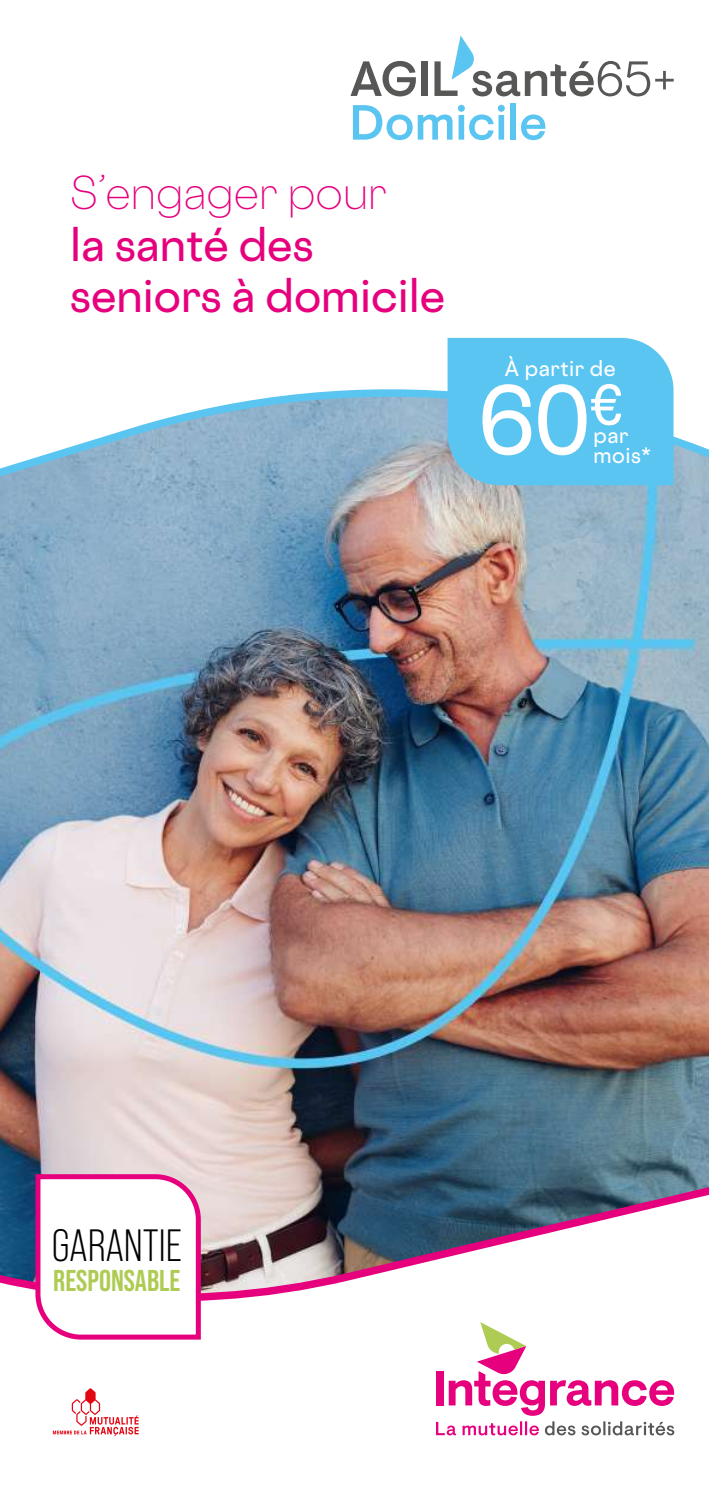
<style>
.page{position:relative;width:709px;height:1489px;background:#fff}
.page>*{position:absolute;margin:0;border:0;box-sizing:border-box;transform-origin:0 0}
.t1{font:500 88.5px "Cosmica";color:#fff}
.t2{font:45.25px "Bebas Neue Pro";color:#000}
.t3{font:500 42.75px/51.2px "Cosmica";color:#e6007d}
.t4{font:300 42.75px "Cosmica";color:#e6007d}
.t5{font:700 30px "Bebas Neue Pro";color:#aecc53}
.t6{font:500 20px/20px "Cosmica";letter-spacing:.025em;color:#fff}
</style>
<div class="page">
<img style="left:0;top:60px;width:709px;height:1377px">
<svg style="left:53px;top:1387px;width:86px;height:48px"></svg>
<svg style="left:350px;top:61px;width:66px;height:35px"></svg>
<div style="left:421px;top:61px;width:7px;height:35px;background:#575756"></div>
<svg style="left:353px;top:105px;width:59px;height:35px"></svg>
<svg style="left:418px;top:114px;width:34px;height:26px"></svg>
<svg style="left:458px;top:105px;width:47px;height:35px"></svg>
<div style="left:510px;top:104px;width:6px;height:36px;background:#5bc5f2"></div>
<svg style="left:521px;top:114px;width:24px;height:26px"></svg>
<svg style="left:434px;top:35px;width:239px;height:61px"></svg>
<svg style="left:443px;top:333px;width:235px;height:157px;background:#6ac7ef"></svg>
<svg style="left:33px;top:1171px;width:170px;height:170px"></svg>
<div style="left:436px;top:1370px;width:7px;height:35px;background:#e6007d"></div>
<svg style="left:449px;top:1321px;width:225px;height:94px"></svg>
<svg style="left:545px;top:1421px;width:129px;height:14px"></svg>
<svg style="left:436px;top:1421px;width:103px;height:14px"></svg>
<p class="t4" style="left:70px;top:166px;width:318px">S’engager pour</p>
<p class="t3" style="left:70px;top:218px;width:376px">la santé des seniors à domicile</p>
<p class="t6" style="left:504px;top:358px;width:113px">À partir de</p>
<h1 class="t1" style="left:478px;top:364px;width:146px">60<sup>€</sup></h1>
<p class="t6" style="left:593px;top:425px;width:59px">par mois*</p>
<p class="t2" style="left:52px;top:1219px;width:131px">GARANTIE</p>
<p class="t5" style="left:53px;top:1263px;width:129px">RESPONSABLE</p>
</div>
